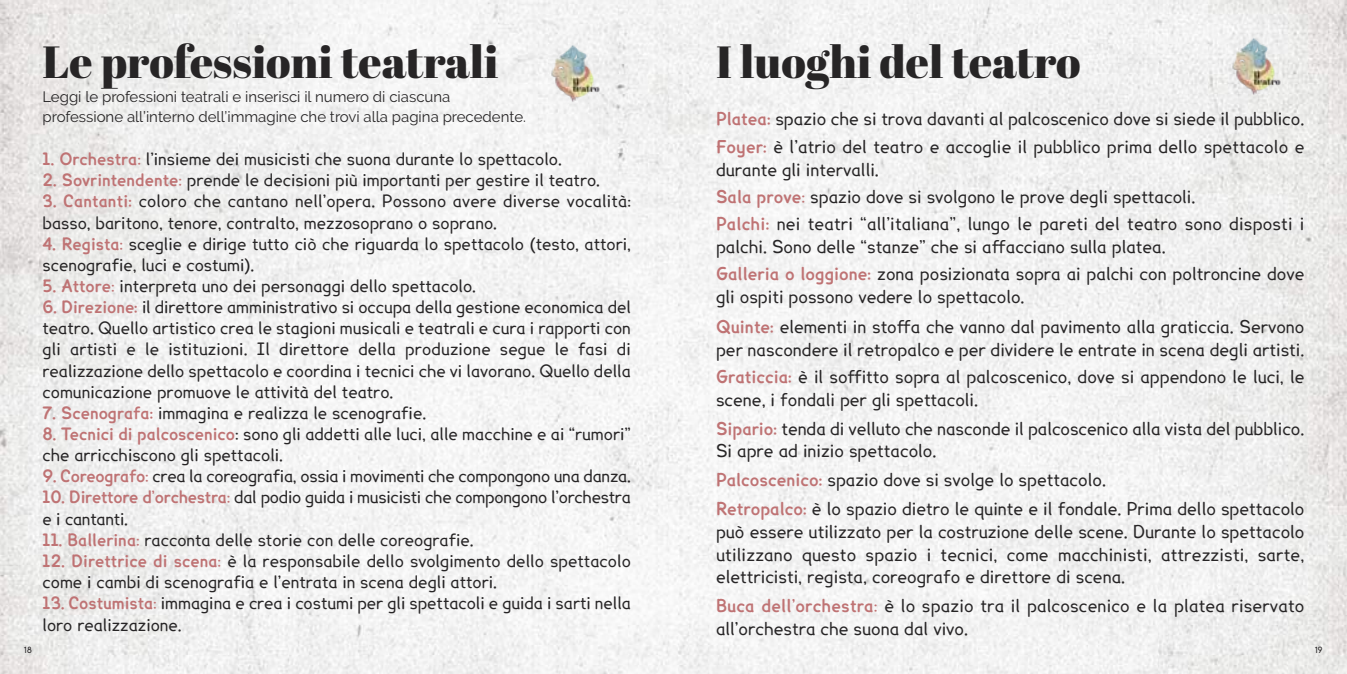
<style>
.page{position:relative;width:1347px;height:674px;background:#fff}
.page>*{position:absolute;margin:0;border:0;box-sizing:border-box;transform-origin:0 0}
.t1{font:45px "Abril Fatface";color:#272526}
.t2{font:16.88px/28.6px "Lexie Readable";color:#272526}
.t3{font:16.25px/21.1px "Lexie Readable";color:#272526}
.t4{font:15px/19.8px "Raleway";color:#272526}
.t5{font:8.75px "Biko";color:#272526}
.s1{font-weight:700;color:#bf7374}
.s2{color:#bf7374}
</style>
<div class="page">
<img style="left:0;top:0;width:1346px;height:673px">
<img style="left:544px;top:39px;width:65px;height:67px;border-radius:50%">
<img style="left:1225px;top:32px;width:65px;height:67px;border-radius:50%">
<h1 class="t1" style="left:43px;top:44px;width:457px">Le professioni teatrali</h1>
<p class="t4" style="left:43px;top:89px;width:485px">Leggi le professioni teatrali e inserisci il numero di ciascuna professione all’interno dell’immagine che trovi alla pagina precedente.</p>
<p class="t3" style="left:43px;top:149px;width:521px"><span class="s1">1. orchestra</span><span class="s2">:</span> l’insieme dei musicisti che suona durante lo spettacolo.</p>
<p class="t3" style="left:43px;top:171px;width:559px"><span class="s1">2. sovrintendente</span><span class="s2">:</span> prende le decisioni più importanti per gestire il teatro.</p>
<p class="t3" style="left:43px;top:192px;width:590px"><span class="s1">3. cantanti:</span> coloro che cantano nell’opera. Possono avere diverse vocalità: basso, baritono, tenore, contralto, mezzosoprano o soprano.</p>
<p class="t3" style="left:43px;top:234px;width:590px"><span class="s1">4. regista</span><span class="s2">:</span> sceglie e dirige tutto ciò che riguarda lo spettacolo (testo, attori, scenografie, luci e costumi).</p>
<p class="t3" style="left:43px;top:276px;width:435px"><span class="s1">5. attore</span><span class="s2">:</span> interpreta uno dei personaggi dello spettacolo.</p>
<p class="t3" style="left:43px;top:297px;width:590px;text-align:justify"><span class="s1">6. Direzione:</span> il direttore amministrativo si occupa della gestione economica del teatro. Quello artistico crea le stagioni musicali e teatrali e cura i rapporti con gli artisti e le istituzioni. Il direttore della produzione segue le fasi di realizzazione dello spettacolo e coordina i tecnici che vi lavorano. Quello della comunicazione promuove le attività del teatro.</p>
<p class="t3" style="left:43px;top:403px;width:385px"><span class="s1">7. scenografa:</span> immagina e realizza le scenografie.</p>
<p class="t3" style="left:43px;top:424px;width:590px"><span class="s1">8. tecnici di palcoscenico</span>: sono gli addetti alle luci, alle macchine e ai “rumori” che arricchiscono gli spettacoli.</p>
<p class="t3" style="left:43px;top:466px;width:590px"><span class="s1">9. coreografo</span><span class="s2">:</span> crea la coreografia, ossia i movimenti che compongono una danza.</p>
<p class="t3" style="left:43px;top:487px;width:590px"><span class="s1">10. Direttore d’orchestra</span><span class="s2">:</span> dal podio guida i musicisti che compongono l’orchestra e i cantanti.</p>
<p class="t3" style="left:43px;top:530px;width:432px"><span class="s1">11. Ballerina</span><span class="s2">:</span> racconta delle storie con delle coreografie.</p>
<p class="t3" style="left:43px;top:551px;width:590px"><span class="s1">12. Direttrice di scena</span><span class="s2">:</span> è la responsabile dello svolgimento dello spettacolo come i cambi di scenografia e l’entrata in scena degli attori.</p>
<p class="t3" style="left:43px;top:593px;width:590px;line-height:21.6px"><span class="s1">13. costumista</span><span class="s2">:</span> immagina e crea i costumi per gli spettacoli e guida i sarti nella loro realizzazione.</p>
<h1 class="t1" style="left:716px;top:44px;width:366px">I luoghi del teatro</h1>
<p class="t2" style="left:716px;top:105px;width:590px"><span class="s1">platea:</span> spazio che si trova davanti al palcoscenico dove si siede il pubblico. <span class="s1">foyer:</span> è l’atrio del teatro e accoglie il pubblico prima dello spettacolo e</p>
<p class="t2" style="left:716px;top:157px;width:590px;line-height:27px">durante gli intervalli.<br><span class="s1">sala prove</span><span class="s2">:</span> spazio dove si svolgono le prove degli spettacoli.<br><span class="s1">palchi:</span> nei teatri “all’italiana”, lungo le pareti del teatro sono disposti i</p>
<p class="t2" style="left:716px;top:234px;width:590px;line-height:27px">palchi. Sono delle “stanze” che si affacciano sulla platea.<br><span class="s1">galleria o loggione:</span> zona posizionata sopra ai palchi con poltroncine dove</p>
<p class="t2" style="left:716px;top:282px;width:590px;line-height:30.4px">gli ospiti possono vedere lo spettacolo.<br><span class="s1">Quinte:</span> elementi in stoffa che vanno dal pavimento alla graticcia. Servono</p>
<p class="t2" style="left:716px;top:337px;width:590px;line-height:27px">per nascondere il retropalco e per dividere le entrate in scena degli artisti. <span class="s1">graticcia:</span> è il soffitto sopra al palcoscenico, dove si appendono le luci, le</p>
<p class="t2" style="left:716px;top:386px;width:590px">scene, i fondali per gli spettacoli.<br><span class="s1">sipario:</span> tenda di velluto che nasconde il palcoscenico alla vista del pubblico.</p>
<p class="t2" style="left:716px;top:438px;width:590px">Si apre ad inizio spettacolo.<br><span class="s1">palcoscenico:</span> spazio dove si svolge lo spettacolo.<br><span class="s1">retropalco:</span> è lo spazio dietro le quinte e il fondale. Prima dello spettacolo</p>
<p class="t2" style="left:716px;top:521px;width:590px;line-height:22.8px;text-align:justify">può essere utilizzato per la costruzione delle scene. Durante lo spettacolo utilizzano questo spazio i tecnici, come macchinisti, attrezzisti, sarte, elettricisti, regista, coreografo e direttore di scena.</p>
<p class="t2" style="left:716px;top:595px;width:590px;line-height:22.8px"><span class="s1">Buca dell’orchestra</span><span class="s2">:</span> è lo spazio tra il palcoscenico e la platea riservato all’orchestra che suona dal vivo.</p>
<p class="t5" style="left:24px;top:644px;width:9px">18</p>
<p class="t5" style="left:1314px;top:644px;width:9px">19</p>
</div>
